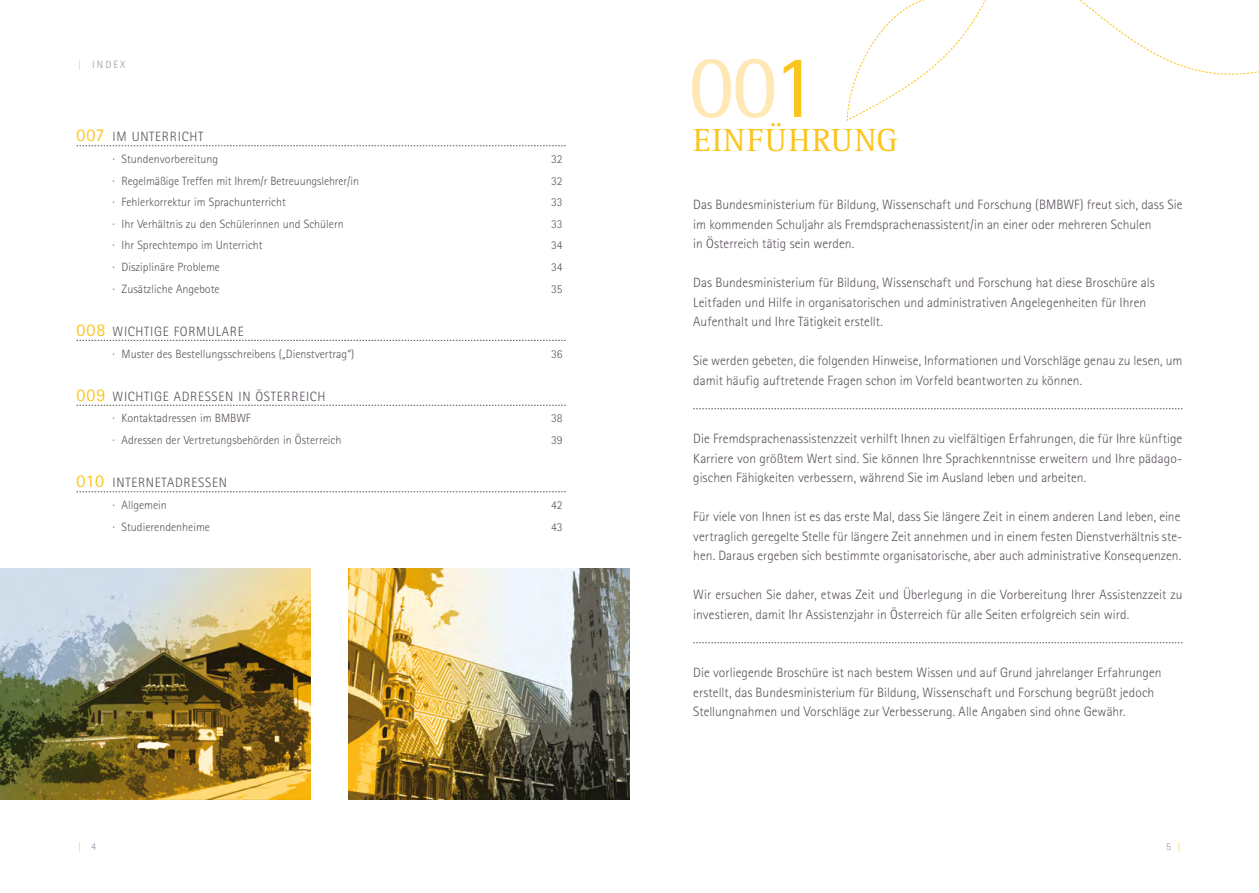
<style>
.page{position:relative;width:1259px;height:893px;background:#fff}
.page>*{position:absolute;margin:0;border:0;box-sizing:border-box;transform-origin:0 0}
.t1{font:90px "Rotis Semi Sans";color:#ffe8b4}
.t2{font:33px "Rotis Serif";letter-spacing:.045em;color:#fcc51d}
.t3{font:300 13.5px/19.5px "Rotis Sans Serif";letter-spacing:.005em;color:#5b525c}
.t4{font:300 13.5px "Rotis Sans Serif";letter-spacing:.05em;color:#5b525c}
.t5{font:300 12px "Rotis Sans Serif";color:#5b525c}
.t6{font:300 10.5px "Rotis Sans Serif";letter-spacing:.2em;color:#9d96a0}
.s1{color:#fcc51d}
.s2{font-weight:400;font-size:18px;color:#fcc51d}
</style>
<div class="page">
<svg style="left:77px;top:145px;width:489px;height:1px"></svg>
<svg style="left:77px;top:340px;width:489px;height:1px"></svg>
<svg style="left:77px;top:405px;width:489px;height:1px"></svg>
<svg style="left:77px;top:491px;width:489px;height:1px"></svg>
<svg style="left:693px;top:408px;width:489px;height:1px"></svg>
<svg style="left:693px;top:642px;width:489px;height:1px"></svg>
<svg style="left:846px;top:0;width:413px;height:121px"></svg>
<img style="left:348px;top:568px;width:281px;height:231px">
<img style="left:0;top:568px;width:310px;height:231px">
<p class="t6" style="left:77px;top:58px;width:50px"><span class="s1">│</span> INDEX</p>
<p class="t4" style="left:77px;top:129px;width:128px"><span class="s2">007</span> IM UNTERRICHT</p>
<p class="t5" style="left:113px;top:152px;width:107px">· Stundenvorbereitung</p>
<p class="t5" style="left:551px;top:152px;width:13px">32</p>
<p class="t5" style="left:113px;top:174px;width:248px">· Regelmäßige Treffen mit Ihrem/r Betreuungslehrer/in</p>
<p class="t5" style="left:551px;top:174px;width:13px">32</p>
<p class="t5" style="left:113px;top:195px;width:175px">· Fehlerkorrektur im Sprachunterricht</p>
<p class="t5" style="left:551px;top:195px;width:13px">33</p>
<p class="t5" style="left:113px;top:217px;width:233px">· Ihr Verhältnis zu den Schülerinnen und Schülern</p>
<p class="t5" style="left:551px;top:217px;width:13px">33</p>
<p class="t5" style="left:113px;top:238px;width:152px">· Ihr Sprechtempo im Unterricht</p>
<p class="t5" style="left:551px;top:238px;width:13px">34</p>
<p class="t5" style="left:113px;top:260px;width:109px">· Disziplinäre Probleme</p>
<p class="t5" style="left:551px;top:260px;width:13px">34</p>
<p class="t5" style="left:113px;top:282px;width:109px">· Zusätzliche Angebote</p>
<p class="t5" style="left:551px;top:282px;width:13px">35</p>
<p class="t4" style="left:77px;top:324px;width:169px"><span class="s2">008</span> WICHTIGE FORMULARE</p>
<p class="t5" style="left:113px;top:347px;width:243px">· Muster des Bestellungsschreibens („Dienstvertrag“)</p>
<p class="t5" style="left:551px;top:347px;width:13px">36</p>
<p class="t4" style="left:77px;top:388px;width:250px"><span class="s2">009</span> WICHTIGE ADRESSEN IN ÖSTERREICH</p>
<p class="t5" style="left:113px;top:411px;width:140px">· Kontaktadressen im BMBWF</p>
<p class="t5" style="left:551px;top:411px;width:13px">38</p>
<p class="t5" style="left:113px;top:433px;width:230px">· Adressen der Vertretungsbehörden in Österreich</p>
<p class="t5" style="left:551px;top:433px;width:13px">39</p>
<p class="t4" style="left:77px;top:475px;width:152px"><span class="s2">010</span> INTERNETADRESSEN</p>
<p class="t5" style="left:113px;top:498px;width:56px">· Allgemein</p>
<p class="t5" style="left:551px;top:498px;width:13px">42</p>
<p class="t5" style="left:113px;top:520px;width:99px">· Studierendenheime</p>
<p class="t5" style="left:551px;top:520px;width:13px">43</p>
<h1 class="t1" style="left:689px;top:33px;width:130px">00<span class="s1">1</span></h1>
<h2 class="t2" style="left:693px;top:121px;width:206px">EINFÜHRUNG</h2>
<p class="t3" style="left:693px;top:195px;width:490px">Das Bundesministerium für Bildung, Wissenschaft und Forschung (BMBWF) freut sich, dass Sie im kommenden Schuljahr als Fremdsprachenassistent/in an einer oder mehreren Schulen<br>in Österreich tätig sein werden.</p>
<p class="t3" style="left:693px;top:273px;width:463px">Das Bundesministerium für Bildung, Wissenschaft und Forschung hat diese Broschüre als<br>Leitfaden und Hilfe in organisatorischen und administrativen Angelegenheiten für Ihren<br>Aufenthalt und Ihre Tätigkeit erstellt.</p>
<p class="t3" style="left:693px;top:351px;width:490px">Sie werden gebeten, die folgenden Hinweise, Informationen und Vorschläge genau zu lesen, um damit häufig auftretende Fragen schon im Vorfeld beantworten zu können.</p>
<p class="t3" style="left:693px;top:429px;width:490px;text-align:justify">Die Fremdsprachenassistenzzeit verhilft Ihnen zu vielfältigen Erfahrungen, die für Ihre künftige Karriere von größtem Wert sind. Sie können Ihre Sprachkenntnisse erweitern und Ihre pädago&shy;gischen Fähigkeiten verbessern, während Sie im Ausland leben und arbeiten.</p>
<p class="t3" style="left:693px;top:507px;width:489px;text-align:justify">Für viele von Ihnen ist es das erste Mal, dass Sie längere Zeit in einem anderen Land leben, eine vertraglich geregelte Stelle für längere Zeit annehmen und in einem festen Dienstverhältnis ste&shy;hen. Daraus ergeben sich bestimmte organisatorische, aber auch administrative Konsequenzen.</p>
<p class="t3" style="left:693px;top:585px;width:491px">Wir ersuchen Sie daher, etwas Zeit und Überlegung in die Vorbereitung Ihrer Assistenzzeit zu investieren, damit Ihr Assistenzjahr in Österreich für alle Seiten erfolgreich sein wird.</p>
<p class="t3" style="left:693px;top:663px;width:470px">Die vorliegende Broschüre ist nach bestem Wissen und auf Grund jahrelanger Erfahrungen erstellt, das Bundesministerium für Bildung, Wissenschaft und Forschung begrüßt jedoch<br>Stellungnahmen und Vorschläge zur Verbesserung. Alle Angaben sind ohne Gewähr.</p>
<p class="t6" style="left:77px;top:841px;width:21px"><span class="s1">│</span> 4</p>
<p class="t6" style="left:1166px;top:841px;width:18px">5 <span class="s1">│</span></p>
</div>
